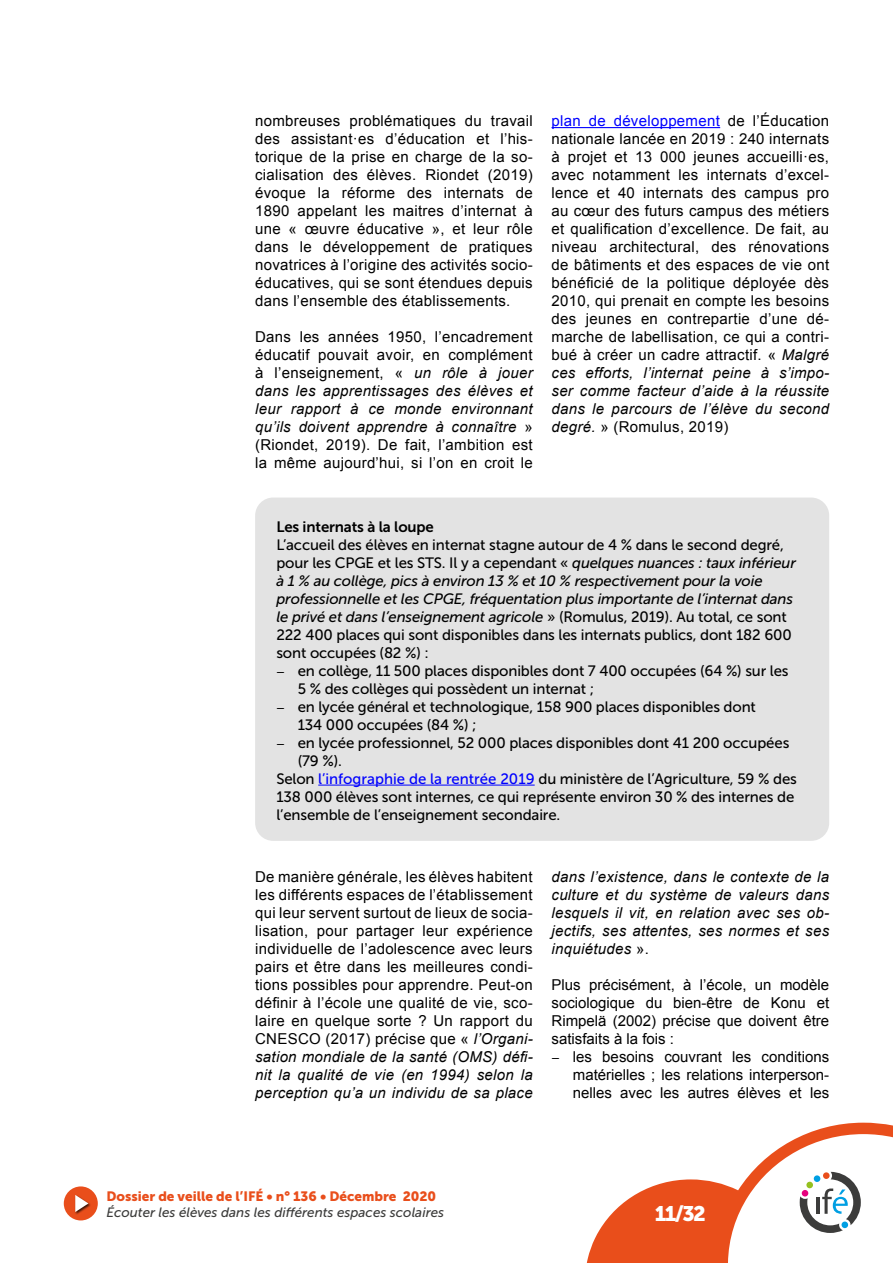
<style>
.page{position:relative;width:893px;height:1263px;background:#fff}
.page>*{position:absolute;margin:0;border:0;box-sizing:border-box;transform-origin:0 0}
.t1{font:21px "Museo Sans 900";color:#fff}
.Corps{font:15px/18px "Arial";letter-spacing:.02em;color:#000;text-align:justify}
.Encadré{font:15px/18px "Museo Sans 500";letter-spacing:-.01em;color:#000}
.Corps-2{font:italic 15px/18px "Arial";letter-spacing:.02em;color:#000;text-align:justify}
.Encadré-2{font:15px "Museo Sans 700";letter-spacing:-.01em;color:#000}
.t2{font:italic 13.5px "Museo Sans 500";color:#3c3c3b}
.t3{font:13.5px "Museo Sans 900";color:#e94e1b}
.s1{font-style:italic}
.s2{color:#00f}
.s3{font-style:normal}
</style>
<div class="page">
<div style="left:64px;top:1186px;width:34px;height:34px;background:#e94e1b;border-radius:50%"></div>
<div style="left:75px;top:1194px;width:17px;height:21px;background:#000;opacity:.75"></div>
<svg style="left:75px;top:1195px;width:13px;height:17px"></svg>
<svg style="left:587px;top:1123px;width:306px;height:140px"></svg>
<div style="left:806px;top:1181px;width:7px;height:7px;background:#95c11f;border-radius:50%"></div>
<div style="left:814px;top:1175px;width:6px;height:7px;background:#009fe3;border-radius:50%"></div>
<div style="left:823px;top:1172px;width:7px;height:7px;background:#e94e1b;border-radius:50%"></div>
<div style="left:841px;top:1221px;width:7px;height:7px;background:#009fe3;border-radius:50%"></div>
<div style="left:801px;top:1190px;width:7px;height:7px;background:#e6007d;border-radius:50%"></div>
<hr style="left:551px;top:127px;width:169px;height:1px;background:#00f">
<div style="left:255px;top:497px;width:574px;height:344px;background:#e3e3e3;border-radius:18px"></div>
<hr style="left:318px;top:785px;width:217px;height:1px;background:#00f">
<p class="Corps" style="left:255px;top:112px;width:279px">nombreuses problématiques du travail des assistant·es d’éducation et l’his&shy;torique de la prise en charge de la so&shy;cialisation des élèves. Riondet (2019) évoque la réforme des internats de 1890 appelant les maitres d’internat à une « œuvre éducative », et leur rôle dans le développement de pratiques novatrices à l’origine des activités socio&shy;éducatives, qui se sont étendues depuis dans l’ensemble des établissements.</p>
<p class="Corps" style="left:255px;top:328px;width:279px">Dans les années 1950, l’encadrement éducatif pouvait avoir, en complément à l’enseignement, « <span class="s1">un rôle à jouer dans les apprentissages des élèves et leur rapport à ce monde environnant qu’ils doivent apprendre à connaître</span> » (Riondet, 2019). De fait, l’ambition est la même aujourd’hui, si l’on en croit le</p>
<p class="Corps" style="left:551px;top:112px;width:279px"><span class="s2">plan de développement</span> de l’Éducation nationale lancée en 2019 : 240 internats à projet et 13 000 jeunes accueilli·es, avec notamment les internats d’excel&shy;lence et 40 internats des campus pro au cœur des futurs campus des métiers et qualification d’excellence. De fait, au niveau architectural, des rénovations de bâtiments et des espaces de vie ont bénéficié de la politique déployée dès 2010, qui prenait en compte les besoins des jeunes en contrepartie d’une dé&shy;marche de labellisation, ce qui a contri&shy;bué à créer un cadre attractif. « <span class="s1">Malgré ces efforts, l’internat peine à s’impo&shy;ser comme facteur d’aide à la réussite dans le parcours de l’élève du second degré.</span> » (Romulus, 2019)</p>
<p class="Encadré-2" style="left:276px;top:518px;width:159px">Les internats à la loupe</p>
<p class="Encadré" style="left:276px;top:535px;width:521px">L’accueil des élèves en internat stagne autour de 4 % dans le second degré, pour les CPGE et les STS. Il y a cependant « <span class="s1">quelques nuances : taux inférieur à 1 % au collège, pics à environ 13 % et 10 % respectivement pour la voie professionnelle et les CPGE, fréquentation plus importante de l’internat dans le privé et dans l’enseignement agricole</span> » (Romulus, 2019). Au total, ce sont 222 400 places qui sont disponibles dans les internats publics, dont 182 600 sont occupées (82 %) :</p>
<p class="Encadré" style="left:298px;top:661px;width:492px;text-indent:-21px">− en collège, 11 500 places disponibles dont 7 400 occupées (64 %) sur les<br>5 % des collèges qui possèdent un internat ;</p>
<p class="Encadré" style="left:298px;top:697px;width:460px;text-indent:-21px">− en lycée général et technologique, 158 900 places disponibles dont<br>134 000 occupées (84 %) ;</p>
<p class="Encadré" style="left:298px;top:733px;width:493px;text-indent:-21px">− en lycée professionnel, 52 000 places disponibles dont 41 200 occupées (79 %).</p>
<p class="Encadré" style="left:276px;top:769px;width:522px">Selon <span class="s2">l’infographie de la rentrée 2019</span> du ministère de l’Agriculture, 59 % des<br>138 000 élèves sont internes, ce qui représente environ 30 % des internes de l’ensemble de l’enseignement secondaire.</p>
<p class="Corps" style="left:255px;top:868px;width:279px">De manière générale, les élèves habitent les différents espaces de l’établissement qui leur servent surtout de lieux de socia&shy;lisation, pour partager leur expérience individuelle de l’adolescence avec leurs pairs et être dans les meilleures condi&shy;tions possibles pour apprendre. Peut-on définir à l’école une qualité de vie, sco&shy;laire en quelque sorte ? Un rapport du CNESCO (2017) précise que « <span class="s1">l’Organi&shy;sation mondiale de la santé (OMS) défi&shy;nit la qualité de vie (en 1994) selon la perception qu’a un individu de sa place</span></p>
<p class="Corps-2" style="left:551px;top:868px;width:279px">dans l’existence, dans le contexte de la culture et du système de valeurs dans lesquels il vit, en relation avec ses ob&shy;jectifs, ses attentes, ses normes et ses inquiétudes <span class="s3">».</span></p>
<p class="Corps" style="left:551px;top:976px;width:279px">Plus précisément, à l’école, un modèle sociologique du bien-être de Konu et Rimpelä (2002) précise que doivent être satisfaits à la fois :</p>
<p class="Corps" style="left:573px;top:1048px;width:258px;text-indent:-21px">− les besoins couvrant les conditions matérielles ; les relations interperson&shy;nelles avec les autres élèves et les</p>
<p class="t3" style="left:106px;top:1188px;width:331px">Dossier de veille de l’IFÉ • n° 136 • Décembre 2020</p>
<p class="t2" style="left:106px;top:1205px;width:339px">Écouter les élèves dans les différents espaces scolaires</p>
<h1 class="t1" style="left:655px;top:1202px;width:52px">11/32</h1>
</div>
